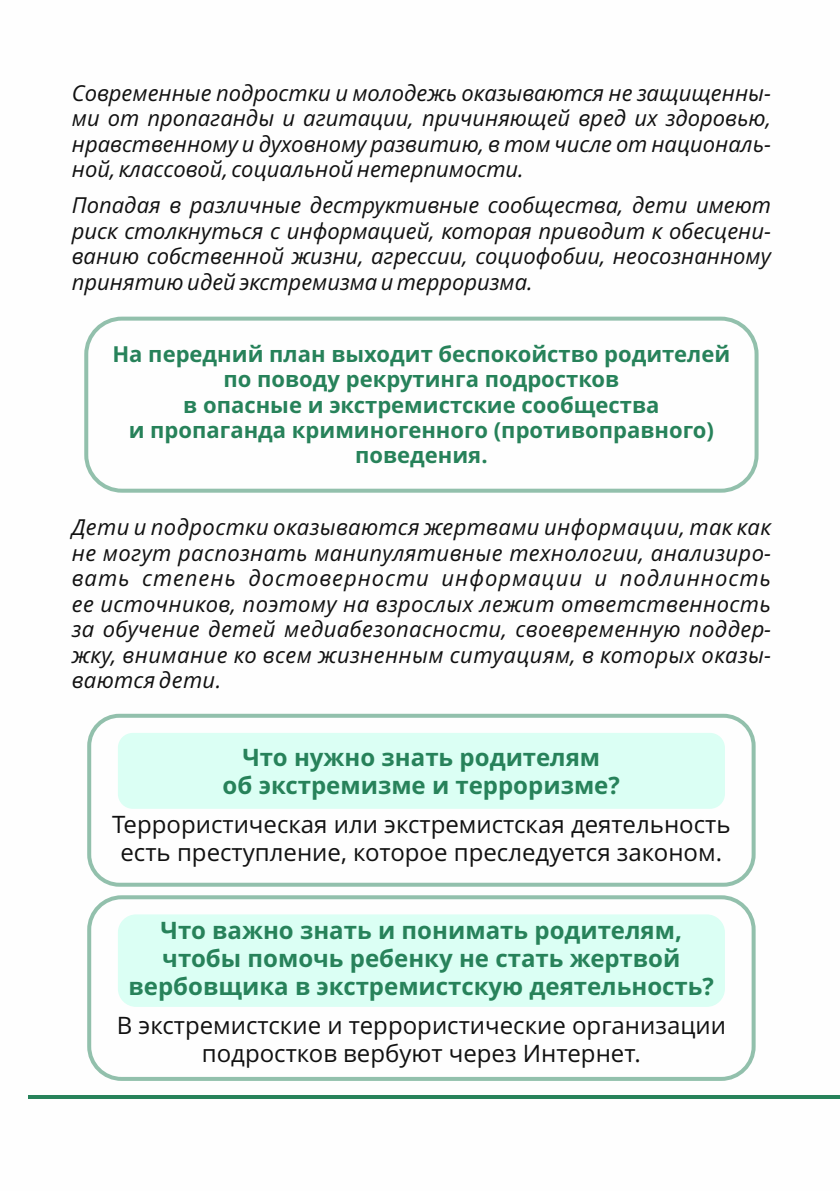
<style>
.page{position:relative;width:840px;height:1191px;background:#fff}
.page>*{position:absolute;margin:0;border:0;box-sizing:border-box;transform-origin:0 0}
.t1{font:24px/27.8px "Open Sans";color:#111;text-align:center}
.t2{font:700 24px/27.8px "Open Sans";color:#27825a;text-align:center}
.t3{font:italic 22px/25.4px "Open Sans";color:#111;text-align:justify}
.t4{font:700 22px/25.4px "Open Sans";color:#27825a;text-align:center}
</style>
<div class="page">
<div style="left:118px;top:914px;width:606px;height:93px;background:#dbfff4;border-radius:18px"></div>
<div style="left:118px;top:733px;width:606px;height:76px;background:#dbfff4;border-radius:15px"></div>
<hr style="left:28px;top:1095px;width:811px;height:3px;background:#27825a">
<div style="left:87px;top:714px;width:668px;height:172px;border:4px solid #92c0ac;border-radius:30px"></div>
<div style="left:84px;top:317px;width:674px;height:176px;border:4px solid #92c0ac;border-radius:36px"></div>
<div style="left:87px;top:895px;width:668px;height:186px;border:4px solid #92c0ac;border-radius:32px"></div>
<p class="t3" style="left:72px;top:82px;width:700px">Современные подростки и молодежь оказываются не защищенны&shy;ми от пропаганды и агитации, причиняющей вред их здоровью, нравственному и духовному развитию, в том числе от националь&shy;ной, классовой, социальной нетерпимости.</p>
<p class="t3" style="left:72px;top:195px;width:700px">Попадая в различные деструктивные сообщества, дети имеют риск столкнуться с информацией, которая приводит к обесцени&shy;ванию собственной жизни, агрессии, социофобии, неосознанному принятию идей экстремизма и терроризма.</p>
<p class="t4" style="left:112px;top:343px;width:619px">На передний план выходит беспокойство родителей по поводу рекрутинга подростков<br>в опасные и экстремистские сообщества<br>и пропаганда криминогенного (противоправного) поведения.</p>
<p class="t3" style="left:72px;top:517px;width:700px">Дети и подростки оказываются жертвами информации, так как не могут распознать манипулятивные технологии, анализиро&shy;вать степень достоверности информации и подлинность ее источников, поэтому на взрослых лежит ответственность за обучение детей медиабезопасности, своевременную поддер&shy;жку, внимание ко всем жизненным ситуациям, в которых оказы&shy;ваются дети.</p>
<p class="t2" style="left:222px;top:746px;width:398px">Что нужно знать родителям<br>об экстремизме и терроризме?</p>
<p class="t1" style="left:112px;top:813px;width:619px">Террористическая или экстремистская деятельность есть преступление, которое преследуется законом.</p>
<p class="t2" style="left:128px;top:919px;width:586px">Что важно знать и понимать родителям, чтобы помочь ребенку не стать жертвой вербовщика в экстремистскую деятельность?</p>
<p class="t1" style="left:117px;top:1014px;width:610px">В экстремистские и террористические организации подростков вербуют через Интернет.</p>
</div>
